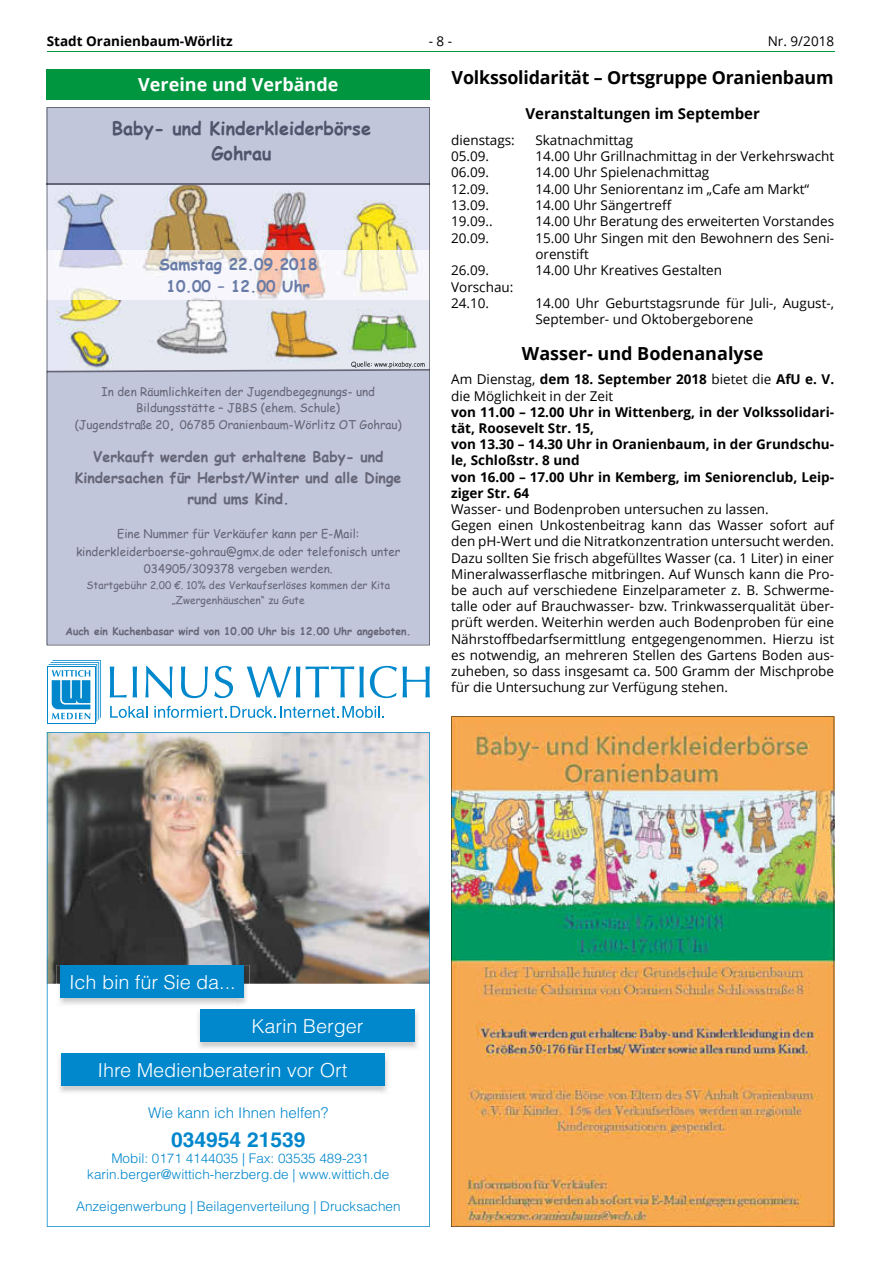
<style>
.page{position:relative;width:881px;height:1263px;background:#fff}
.page>*{position:absolute;margin:0;border:0;box-sizing:border-box;transform-origin:0 0}
.t1{font:700 20.7px "Helvetica LT";color:#0087cc}
.t2{font:300 19.2px "Helvetica LT";color:#fff}
.t3{font:700 18.45px/25.7px "Comic Sans MS";color:#50556e;text-align:center}
.t4{font:700 18px "Open Sans";letter-spacing:-.01em;color:#000}
.t5{font:700 18px "Open Sans";color:#fff}
.t6{font:700 15.75px/22px "Comic Sans MS";color:#697ca7;text-align:center}
.t7{font:700 15px "Open Sans";color:#000}
.t8{font:300 14.85px "Helvetica LT";color:#0087cc}
.t9{font:700 14.55px "Comic Sans MS";color:#656677}
.t10{font:700 14.4px/21.1px "Comic Sans MS";color:#656677;text-align:center}
.t11{font:13.5px/16.2px "Open Sans";color:#000}
.t12{font:700 13.5px/16.2px "Open Sans";color:#000}
.t13{font:300 13.35px/16px "Helvetica LT";color:#0087cc;text-align:center}
.t14{font:11.85px/16.5px "Comic Sans MS";color:#656677;text-align:center}
.t15{font:700 10.5px "Comic Sans MS";color:#656677}
.t16{font:10.5px "Comic Sans MS";color:#656677}
.t17{font:10.5px "Hfnfqr Comic Sans MS";color:#656677}
.s1{font-family:"Vgssrp Comic Sans MS"}
.s2{font-weight:700}
.s3{font-family:"Hfnfqr Comic Sans MS"}
</style>
<div class="page">
<hr style="left:47px;top:51px;width:786px;height:1px;background:#00963f">
<svg style="left:47px;top:107px;width:382px;height:538px;background:#cacbd5"></svg>
<div style="left:47px;top:69px;width:382px;height:30px;background:#00963f"></div>
<img style="left:451px;top:716px;width:382px;height:511px">
<svg style="left:110px;top:666px;width:27px;height:31px"></svg>
<svg style="left:145px;top:666px;width:27px;height:32px"></svg>
<svg style="left:181px;top:666px;width:27px;height:32px"></svg>
<svg style="left:214px;top:666px;width:19px;height:32px"></svg>
<svg style="left:246px;top:666px;width:118px;height:31px"></svg>
<svg style="left:370px;top:666px;width:59px;height:32px"></svg>
<svg style="left:47px;top:666px;width:2px;height:57px"></svg>
<div style="left:48px;top:667px;width:46px;height:55px;background:#fff"></div>
<svg style="left:49px;top:660px;width:52px;height:61px"></svg>
<svg style="left:110px;top:706px;width:37px;height:12px"></svg>
<svg style="left:154px;top:706px;width:230px;height:12px"></svg>
<svg style="left:47px;top:732px;width:382px;height:495px"></svg>
<img style="left:56px;top:1053px;width:333px;height:42px">
<div style="left:61px;top:1053px;width:323px;height:33px;background:#0087cc"></div>
<img style="left:196px;top:1009px;width:224px;height:42px">
<div style="left:200px;top:1009px;width:214px;height:33px;background:#0087cc"></div>
<img style="left:56px;top:965px;width:193px;height:42px">
<div style="left:61px;top:965px;width:183px;height:33px;background:#0087cc"></div>
<p class="t12" style="left:47px;top:33px;width:187px">Stadt Oranienbaum-Wörlitz</p>
<p class="t11" style="left:428px;top:33px;width:25px">- 8 -</p>
<p class="t11" style="left:767px;top:33px;width:68px">Nr. 9/2018</p>
<h3 class="t4" style="left:451px;top:65px;width:383px">Volkssolidarität – Ortsgruppe Oranienbaum</h3>
<p class="t7" style="left:525px;top:103px;width:236px">Veranstaltungen im September</p>
<p class="t11" style="left:451px;top:131px;width:65px">dienstags:</p>
<p class="t11" style="left:535px;top:131px;width:99px">Skatnachmittag</p>
<p class="t11" style="left:451px;top:148px;width:40px">05.09.</p>
<p class="t11" style="left:535px;top:148px;width:300px">14.00 Uhr Grillnachmittag in der Verkehrswacht</p>
<p class="t11" style="left:451px;top:164px;width:40px">06.09.</p>
<p class="t11" style="left:535px;top:164px;width:175px">14.00 Uhr Spielenachmittag</p>
<p class="t11" style="left:451px;top:180px;width:40px">12.09.</p>
<p class="t11" style="left:535px;top:180px;width:275px">14.00 Uhr Seniorentanz im „Cafe am Markt“</p>
<p class="t11" style="left:451px;top:197px;width:40px">13.09.</p>
<p class="t11" style="left:535px;top:197px;width:137px">14.00 Uhr Sängertreff</p>
<p class="t11" style="left:451px;top:213px;width:43px">19.09..</p>
<p class="t11" style="left:535px;top:213px;width:300px">14.00 Uhr Beratung des erweiterten Vorstandes</p>
<p class="t11" style="left:451px;top:229px;width:40px">20.09.</p>
<p class="t11" style="left:535px;top:229px;width:300px">15.00 Uhr Singen mit den Bewohnern des Seni&shy;orenstift</p>
<p class="t11" style="left:451px;top:262px;width:40px">26.09.</p>
<p class="t11" style="left:535px;top:262px;width:188px">14.00 Uhr Kreatives Gestalten</p>
<p class="t11" style="left:451px;top:278px;width:64px">Vorschau:<br>24.10.</p>
<h3 class="t5" style="left:138px;top:72px;width:202px">Vereine und Verbände</h3>
<h3 class="t3" style="left:112px;top:114px;width:261px">Baby- und Kinderkleiderbörse<br>Gohrau</h3>
<p class="t6" style="left:159px;top:253px;width:160px">Samstag 22.09.2018<br>10.00 <span class="s1">–</span> 12.00 Uhr</p>
<p class="t11" style="left:535px;top:295px;width:300px">14.00 Uhr Geburtstagsrunde für Juli-, August-,<br>September- und Oktobergeborene</p>
<h3 class="t4" style="left:521px;top:340px;width:243px">Wasser- und Bodenanalyse</h3>
<p class="t11" style="left:451px;top:371px;width:384px">Am Dienstag, <span class="s2">dem 18. September 2018</span> bietet die <span class="s2">AfU e. V. </span>die Möglichkeit in der Zeit</p>
<p class="t12" style="left:451px;top:403px;width:384px">von 11.00 – 12.00 Uhr in Wittenberg, in der Volkssolidari&shy;tät, Roosevelt Str. 15,<br>von 13.30 – 14.30 Uhr in Oranienbaum, in der Grundschu&shy;le, Schloßstr. 8 und<br>von 16.00 – 17.00 Uhr in Kemberg, im Seniorenclub, Leip&shy;ziger Str. 64</p>
<p class="t11" style="left:451px;top:501px;width:384px">Wasser- und Bodenproben untersuchen zu lassen.<br>Gegen einen Unkostenbeitrag kann das Wasser sofort auf den pH-Wert und die Nitratkonzentration untersucht werden.<br>Dazu sollten Sie frisch abgefülltes Wasser (ca. 1 Liter) in einer Mineralwasserflasche mitbringen. Auf Wunsch kann die Pro&shy;be auch auf verschiedene Einzelparameter z. B. Schwerme&shy;talle oder auf Brauchwasser- bzw. Trinkwasserqualität über&shy;prüft werden. Weiterhin werden auch Bodenproben für eine Nährstoffbedarfsermittlung entgegengenommen. Hierzu ist es notwendig, an mehreren Stellen des Gartens Boden aus&shy;zuheben, so dass insgesamt ca. 500 Gramm der Mischprobe für die Untersuchung zur Verfügung stehen.</p>
<p class="t14" style="left:75px;top:383px;width:328px">In den Räumlichkeiten der Jugendbegegnungs- und<br>Bildungsstätte <span class="s3">–</span> JBBS (ehem. Schule)<br>(Jugendstraße 20<span class="s2">,</span> 06785 Oranienbaum-Wörlitz OT Gohrau)</p>
<p class="t10" style="left:75px;top:446px;width:328px">Verkauft werden gut erhaltene Baby- und<br>Kindersachen für Herbst/Winter und alle Dinge</p>
<p class="t9" style="left:187px;top:488px;width:103px">rund ums Kind.</p>
<p class="t14" style="left:76px;top:525px;width:326px;line-height:17.2px">Eine Nummer für Verkäufer kann per E-Mail: kinderkleiderboerse-gohrau@gmx.de oder telefonisch unter<br>034905/309378 vergeben werden.</p>
<p class="t16" style="left:86px;top:577px;width:305px">Startgebühr 2.<span class="s3">00 €</span>. 10% des Verkaufserlöses kommen der Kita</p>
<p class="t17" style="left:172px;top:593px;width:134px">„Zwergenhäuschen“ zu Gute</p>
<p class="t15" style="left:65px;top:623px;width:347px">Auch ein Kuchenbasar wird von 10.00 Uhr bis 12.00 Uhr angeboten.</p>
<h2 class="t2" style="left:69px;top:970px;width:168px">Ich bin für Sie da...</h2>
<h2 class="t2" style="left:251px;top:1014px;width:114px">Karin Berger</h2>
<h2 class="t2" style="left:98px;top:1058px;width:251px">Ihre Medienberaterin vor Ort</h2>
<p class="t8" style="left:148px;top:1103px;width:182px">Wie kann ich Ihnen helfen?</p>
<h1 class="t1" style="left:171px;top:1127px;width:136px">034954 21539</h1>
<p class="t13" style="left:87px;top:1150px;width:303px">Mobil: 0171 4144035 | Fax: 03535 489-231 karin.berger@wittich-herzberg.de | www.wittich.de</p>
<p class="t13" style="left:76px;top:1198px;width:326px">Anzeigenwerbung | Beilagenverteilung | Drucksachen</p>
</div>
